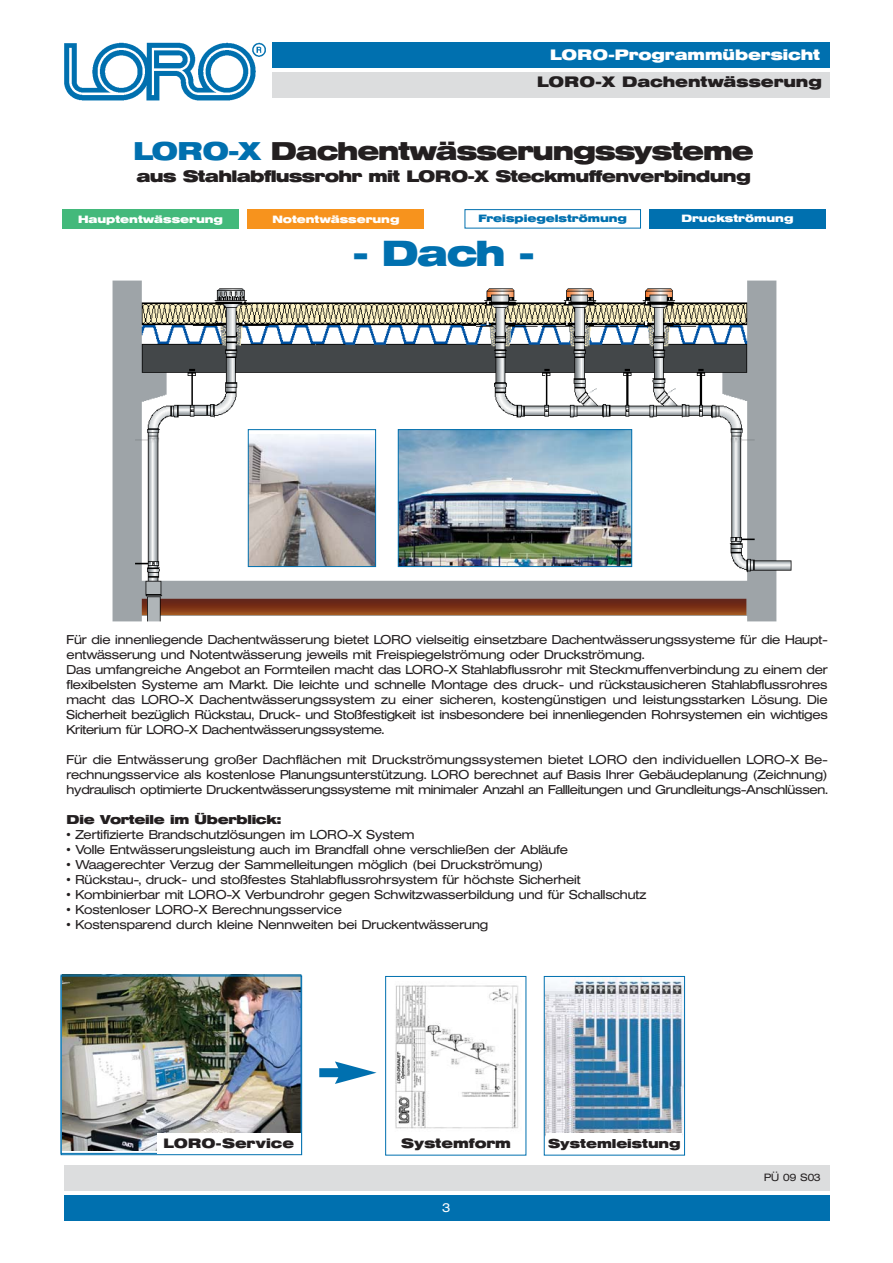
<style>
.page{position:relative;width:893px;height:1263px;background:#fff}
.page>*{position:absolute;margin:0;border:0;box-sizing:border-box;transform-origin:0 0}
.t1{font:700 36px "Helvetica Extended BQ";color:#0070af}
.t2{font:700 25.5px "Helvetica Extended BQ";letter-spacing:-.035em;color:#231f20}
.t3{font:700 16.5px "Helvetica Extended BQ";letter-spacing:-.035em;color:#231f20}
.t4{font:700 15px "Helvetica Extended BQ";color:#fff}
.t5{font:700 15px "Helvetica Extended BQ";color:#231f20}
.t6{font:700 13.5px "Helvetica Extended BQ";color:#231f20}
.t7{font:300 12.75px/15px "Helvetica Extended BQ";letter-spacing:-.015em;color:#231f20}
.t8{font:700 12.75px "Helvetica Extended BQ";letter-spacing:-.02em;color:#231f20}
.t9{font:700 12.75px "Helvetica Extended BQ";color:#231f20}
.t10{font:300 12.75px "Helvetica Extended BQ";color:#fff}
.t11{font:700 10.5px "Helvetica Extended BQ";color:#fff}
.t12{font:700 10.5px "Helvetica Extended BQ";color:#0070af}
.t13{font:300 10.5px "Helvetica Extended BQ";color:#231f20}
.s1{color:#0070af}
</style>
<div class="page">
<div style="left:62px;top:210px;width:176px;height:19px;background:#43b97b"></div>
<div style="left:464px;top:209px;width:176px;height:19px;border:1px solid #0070af"></div>
<div style="left:248px;top:210px;width:176px;height:19px;background:#f7931d"></div>
<div style="left:649px;top:209px;width:176px;height:19px;background:#0070af"></div>
<img style="left:112px;top:280px;width:680px;height:342px">
<img style="left:546px;top:978px;width:136px;height:155px">
<div style="left:544px;top:976px;width:140px;height:179px;border:1px solid #0070af"></div>
<div style="left:64px;top:1195px;width:765px;height:25px;background:#0070af"></div>
<div style="left:64px;top:1165px;width:765px;height:26px;background:#dcddde"></div>
<div style="left:272px;top:43px;width:557px;height:25px;background:#0070af"></div>
<div style="left:272px;top:72px;width:557px;height:26px;background:#dcddde"></div>
<img style="left:64px;top:42px;width:202px;height:59px">
<img style="left:400px;top:431px;width:230px;height:134px">
<div style="left:398px;top:429px;width:234px;height:138px;border:1px solid #0070af"></div>
<div style="left:248px;top:430px;width:127px;height:137px;background:#fff"></div>
<img style="left:250px;top:434px;width:124px;height:131px">
<div style="left:248px;top:429px;width:128px;height:138px;border:1px solid #0070af"></div>
<img style="left:61px;top:976px;width:465px;height:180px">
<p class="t4" style="left:550px;top:49px;width:271px">LORO-Programmübersicht</p>
<p class="t5" style="left:537px;top:76px;width:286px">LORO-X Dachentwässerung</p>
<h2 class="t2" style="left:133px;top:141px;width:621px"><span class="s1">LORO-X</span> Dachentwässerungssysteme</h2>
<p class="t3" style="left:136px;top:170px;width:616px">aus Stahlabflussrohr mit LORO-X Steckmuffenverbindung</p>
<p class="t11" style="left:78px;top:215px;width:146px">Hauptentwässerung</p>
<p class="t11" style="left:272px;top:215px;width:129px">Notentwässerung</p>
<p class="t12" style="left:478px;top:215px;width:150px">Freispiegelströmung</p>
<p class="t11" style="left:681px;top:214px;width:113px">Druckströmung</p>
<h1 class="t1" style="left:353px;top:240px;width:183px">- Dach -</h1>
<p class="t7" style="left:67px;top:633px;width:762px">Für die innenliegende Dachentwässerung bietet LORO vielseitig einsetzbare Dachentwässerungssysteme für die Haupt&shy;entwässerung und Notentwässerung jeweils mit Freispiegelströmung oder Druckströmung.<br>Das umfangreiche Angebot an Formteilen macht das LORO-X Stahlabflussrohr mit Steckmuffenverbindung zu einem der flexibelsten Systeme am Markt. Die leichte und schnelle Montage des druck- und rückstausicheren Stahlabflussrohres macht das LORO-X Dachentwässerungssystem zu einer sicheren, kostengünstigen und leistungsstarken Lösung. Die Sicherheit bezüglich Rückstau, Druck- und Stoßfestigkeit ist insbesondere bei innenliegenden Rohrsystemen ein wichtiges Kriterium für LORO-X Dachentwässerungssysteme.</p>
<p class="t7" style="left:67px;top:753px;width:762px;text-align:justify">Für die Entwässerung großer Dachflächen mit Druckströmungssystemen bietet LORO den individuellen LORO-X Be&shy;rechnungsservice als kostenlose Planungsunterstützung. LORO berechnet auf Basis Ihrer Gebäudeplanung (Zeichnung) hydraulisch optimierte Druckentwässerungssysteme mit minimaler Anzahl an Fallleitungen und Grundleitungs-Anschlüssen.</p>
<p class="t8" style="left:67px;top:815px;width:216px">Die Vorteile im Überblick:</p>
<p class="t7" style="left:67px;top:828px;width:349px">• Zertifizierte Brandschutzlösungen im LORO-X System</p>
<p class="t7" style="left:67px;top:843px;width:503px">• Volle Entwässerungsleistung auch im Brandfall ohne verschließen der Abläufe</p>
<p class="t7" style="left:67px;top:858px;width:478px">• Waagerechter Verzug der Sammelleitungen möglich (bei Druckströmung)</p>
<p class="t7" style="left:67px;top:873px;width:515px">• Rückstau-, druck- und stoßfestes Stahlabflussrohrsystem für höchste Sicherheit</p>
<p class="t7" style="left:67px;top:888px;width:581px">• Kombinierbar mit LORO-X Verbundrohr gegen Schwitzwasserbildung und für Schallschutz</p>
<p class="t7" style="left:67px;top:903px;width:277px">• Kostenloser LORO-X Berechnungsservice</p>
<p class="t7" style="left:67px;top:918px;width:423px">• Kostensparend durch kleine Nennweiten bei Druckentwässerung</p>
<p class="t6" style="left:164px;top:1138px;width:132px">LORO-Service</p>
<p class="t6" style="left:401px;top:1138px;width:111px">Systemform</p>
<p class="t10" style="left:442px;top:1202px;width:9px">3</p>
<p class="t9" style="left:548px;top:1138px;width:134px">Systemleistung</p>
<p class="t13" style="left:764px;top:1173px;width:58px">PÜ 09 S03</p>
</div>
